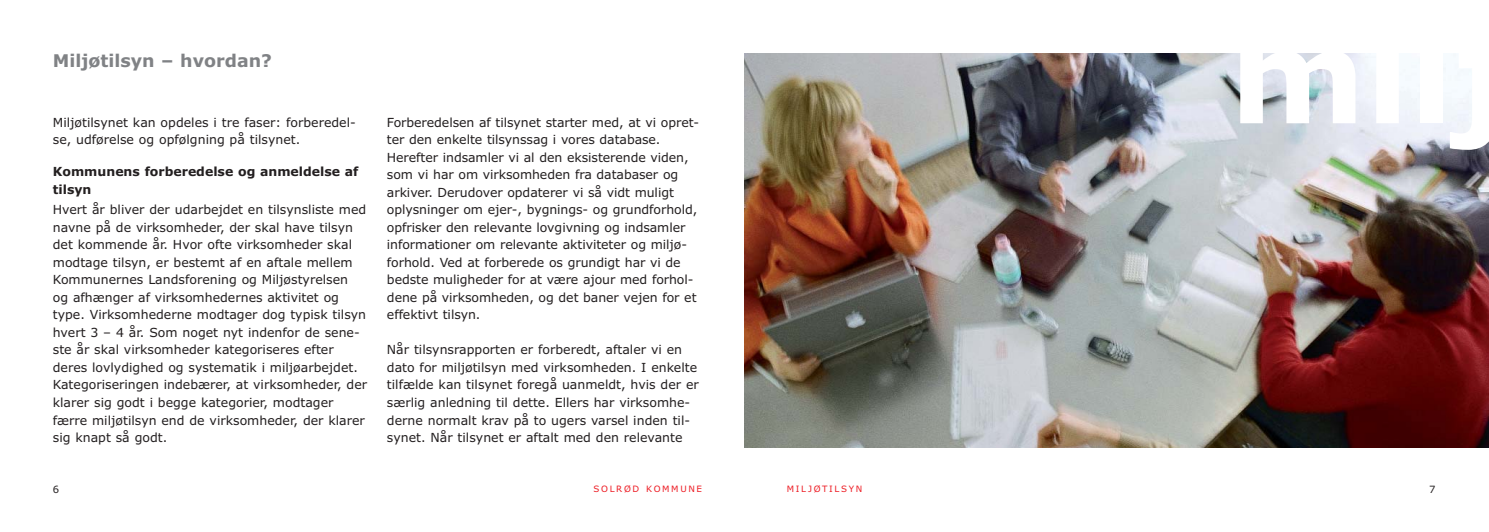
<style>
.page{position:relative;width:1489px;height:532px;background:#fff}
.page>*{position:absolute;margin:0;border:0;box-sizing:border-box;transform-origin:0 0}
.t1{font:700 128.5px "Verdana";color:#fff}
.t2{font:700 17.5px "Verdana";color:#808285}
.t3{font:12.5px/17.5px "Verdana";color:#231f20}
.t4{font:700 12.5px/17.5px "Verdana";color:#231f20}
.t5{font:10px "Verdana";color:#231f20}
.t6{font:8.75px "Verdana";letter-spacing:.19em;color:#ed1c24}
</style>
<div class="page">
<img style="left:744px;top:53px;width:744px;height:394px">
<h2 class="t2" style="left:53px;top:53px;width:221px">Miljøtilsyn – hvordan?</h2>
<p class="t3" style="left:53px;top:114px;width:304px">Miljøtilsynet kan opdeles i tre faser: forberedel&shy;se, udførelse og opfølgning på tilsynet.</p>
<p class="t4" style="left:53px;top:164px;width:307px">Kommunens forberedelse og anmeldelse af tilsyn</p>
<p class="t3" style="left:53px;top:202px;width:316px">Hvert år bliver der udarbejdet en tilsynsliste med navne på de virksomheder, der skal have tilsyn det kommende år. Hvor ofte virksomheder skal modtage tilsyn, er bestemt af en aftale mellem Kommunernes Landsforening og Miljøstyrelsen<br>og afhænger af virksomhedernes aktivitet og type. Virksomhederne modtager dog typisk tilsyn hvert 3 – 4 år. Som noget nyt indenfor de sene&shy;ste år skal virksomheder kategoriseres efter deres lovlydighed og systematik i miljøarbejdet.<br>Kategoriseringen indebærer, at virksomheder, der klarer sig godt i begge kategorier, modtager færre miljøtilsyn end de virksomheder, der klarer sig knapt så godt.</p>
<p class="t3" style="left:387px;top:114px;width:314px">Forberedelsen af tilsynet starter med, at vi opret&shy;ter den enkelte tilsynssag i vores database.<br>Herefter indsamler vi al den eksisterende viden, som vi har om virksomheden fra databaser og arkiver. Derudover opdaterer vi så vidt muligt oplysninger om ejer-, bygnings- og grundforhold, opfrisker den relevante lovgivning og indsamler informationer om relevante aktiviteter og miljø&shy;forhold. Ved at forberede os grundigt har vi de bedste muligheder for at være ajour med forhol&shy;dene på virksomheden, og det baner vejen for et effektivt tilsyn.</p>
<p class="t3" style="left:387px;top:342px;width:313px">Når tilsynsrapporten er forberedt, aftaler vi en dato for miljøtilsyn med virksomheden. I enkelte tilfælde kan tilsynet foregå uanmeldt, hvis der er særlig anledning til dette. Ellers har virksomhe&shy;derne normalt krav på to ugers varsel inden til&shy;synet. Når tilsynet er aftalt med den relevante</p>
<h1 class="t1" style="left:1229px;top:26px;width:277px">milj</h1>
<p class="t5" style="left:53px;top:485px;width:8px">6</p>
<p class="t6" style="left:593px;top:485px;width:110px">SOLRØD KOMMUNE</p>
<p class="t6" style="left:786px;top:485px;width:77px">MILJØTILSYN</p>
<p class="t5" style="left:1428px;top:485px;width:8px">7</p>
</div>
